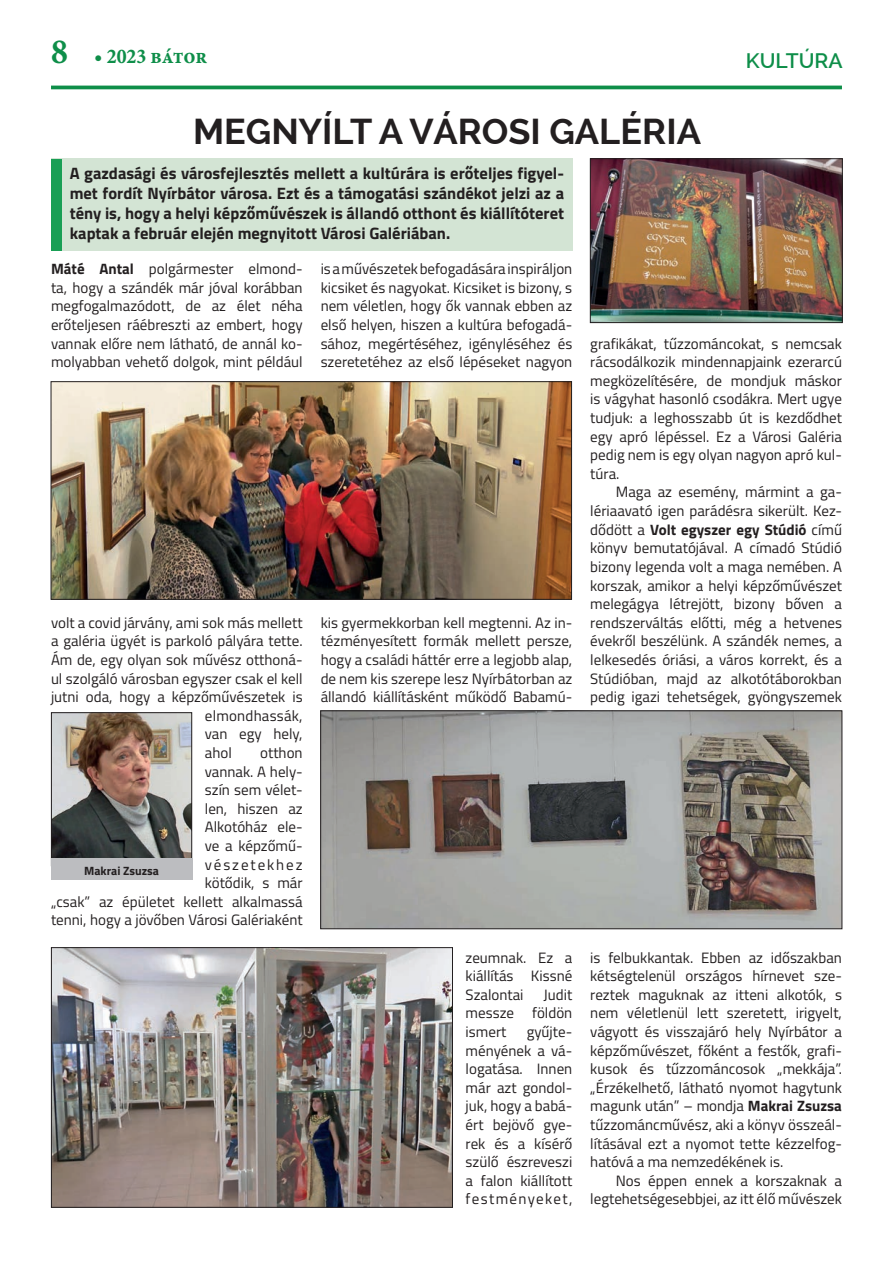
<style>
.page{position:relative;width:893px;height:1263px;background:#fff}
.page>*{position:absolute;margin:0;border:0;box-sizing:border-box;transform-origin:0 0}
.t1{font:700 36px "Raleway";color:#231f20}
.t2{font:21px "Minion Pro Bold Cn Capt";letter-spacing:-.005em;color:#0e8e49}
.t3{font:600 21px "Raleway";color:#0e8e49}
.t4{font:700 16.5px/19.8px "Titillium";color:#231f20;text-align:justify}
.t5{font:15px/18.6px "Titillium";color:#231f20;text-align:justify}
.t6{font:700 12px "Titillium";color:#231f20}
.s1{font-size:35.55px}
.s2{font-weight:700}
</style>
<div class="page">
<hr style="left:51px;top:86px;width:791px;height:3px;background:#0e8e49">
<div style="left:51px;top:158px;width:522px;height:93px;background:#d3e4d4"></div>
<div style="left:51px;top:159px;width:10px;height:92px;background:#199f55"></div>
<img style="left:53px;top:383px;width:517px;height:215px">
<div style="left:51px;top:381px;width:521px;height:219px;border:1px solid #231f20"></div>
<img style="left:53px;top:714px;width:137px;height:145px">
<div style="left:51px;top:712px;width:141px;height:154px;border:1px solid #231f20"></div>
<img style="left:53px;top:949px;width:398px;height:257px">
<div style="left:51px;top:947px;width:402px;height:261px;border:1px solid #231f20"></div>
<img style="left:322px;top:712px;width:518px;height:215px">
<div style="left:320px;top:710px;width:522px;height:219px;border:1px solid #231f20"></div>
<img style="left:592px;top:160px;width:249px;height:161px">
<div style="left:590px;top:158px;width:253px;height:165px;border:1px solid #231f20"></div>
<div style="left:51px;top:859px;width:141px;height:21px;background:#bcbdc0"></div>
<h2 class="t2" style="left:51px;top:42px;width:158px"><span class="s1">8</span> • 2023 bátor</h2>
<h2 class="t3" style="left:746px;top:48px;width:98px">KULTÚRA</h2>
<h1 class="t1" style="left:193px;top:111px;width:509px">MEGNYÍLT A VÁROSI GALÉRIA</h1>
<p class="t4" style="left:70px;top:163px;width:496px">A gazdasági és városfejlesztés mellett a kultúrára is erőteljes figyel&shy;met fordít Nyírbátor városa. Ezt és a támogatási szándékot jelzi az a tény is, hogy a helyi képzőművészek is állandó otthont és kiállítóteret kaptak a február elején megnyitott Városi Galériában.</p>
<p class="t5" style="left:51px;top:259px;width:253px"><span class="s2">Máté Antal</span> polgármester elmond&shy;ta, hogy a szándék már jóval korábban megfogalmazódott, de az élet néha erőteljesen ráébreszti az embert, hogy vannak előre nem látható, de annál ko&shy;molyabban vehető dolgok, mint például</p>
<p class="t5" style="left:321px;top:259px;width:253px">is a művészetek befogadására inspiráljon kicsiket és nagyokat. Kicsiket is bizony, s nem véletlen, hogy ők vannak ebben az első helyen, hiszen a kultúra befogadá&shy;sához, megértéséhez, igényléséhez és szeretetéhez az első lépéseket nagyon</p>
<p class="t5" style="left:590px;top:333px;width:253px">grafikákat, tűzzománcokat, s nemcsak rácsodálkozik mindennapjaink ezerarcú megközelítésére, de mondjuk máskor is vágyhat hasonló csodákra. Mert ugye tudjuk: a leghosszabb út is kezdődhet egy apró lépéssel. Ez a Városi Galéria pedig nem is egy olyan nagyon apró kul&shy;túra.</p>
<p class="t5" style="left:590px;top:482px;width:253px;text-indent:26px">Maga az esemény, mármint a ga&shy;lériaavató igen parádésra sikerült. Kez&shy;dődött a <span class="s2">Volt egyszer egy Stúdió</span> című könyv bemutatójával. A címadó Stúdió bizony legenda volt a maga nemében. A korszak, amikor a helyi képzőművészet melegágya létrejött, bizony bőven a rendszerváltás előtti, még a hetvenes évekről beszélünk. A szándék nemes, a lelkesedés óriási, a város korrekt, és a Stúdióban, majd az alkotótáborokban pedig igazi tehetségek, gyöngyszemek</p>
<p class="t5" style="left:51px;top:612px;width:253px">volt a covid járvány, ami sok más mellett</p>
<p class="t5" style="left:51px;top:631px;width:253px">a galéria ügyét is parkoló pályára tette.</p>
<p class="t5" style="left:51px;top:650px;width:253px">Ám de, egy olyan sok művész otthoná-</p>
<p class="t5" style="left:51px;top:668px;width:253px">ul szolgáló városban egyszer csak el kell</p>
<p class="t5" style="left:51px;top:687px;width:253px">jutni oda, hogy a képzőművészetek is</p>
<p class="t5" style="left:205px;top:705px;width:99px">elmondhassák,</p>
<p class="t5" style="left:205px;top:724px;width:99px">van egy hely,</p>
<p class="t5" style="left:205px;top:743px;width:28px">ahol</p>
<p class="t5" style="left:321px;top:612px;width:253px">kis gyermekkorban kell megtenni. Az in&shy;tézményesített formák mellett persze, hogy a családi háttér erre a legjobb alap, de nem kis szerepe lesz Nyírbátorban az állandó kiállításként működő Babamú-</p>
<p class="t5" style="left:51px;top:743px;width:253px;text-align:right">otthon<br>vannak. A hely-<br>szín sem vélet-<br>len, hiszen az<br>Alkotóház ele-<br>ve a képzőmű-<br>vészetekhez<br>kötődik, s már<br>„csak” az épületet kellett alkalmassá tenni, hogy a jövőben Városi Galériaként</p>
<p class="t6" style="left:84px;top:862px;width:76px">Makrai Zsuzsa</p>
<p class="t5" style="left:466px;top:947px;width:108px">zeumnak. Ez a kiállítás Kissné Szalontai</p>
<p class="t5" style="left:466px;top:984px;width:108px;text-indent:78px">Judit messze földön ismert</p>
<p class="t5" style="left:466px;top:1022px;width:108px;text-indent:61px">gyűjte&shy;ményének a vá&shy;logatása. Innen már azt gondol&shy;juk, hogy a babá&shy;ért bejövő gye&shy;rek és a kísérő szülő észreveszi a falon kiállított festményeket,</p>
<p class="t5" style="left:590px;top:947px;width:253px">is felbukkantak. Ebben az időszakban kétségtelenül országos hírnevet sze&shy;reztek maguknak az itteni alkotók, s nem véletlenül lett szeretett, irigyelt, vágyott és visszajáró hely Nyírbátor a képzőművészet, főként a festők, grafi&shy;kusok és tűzzománcosok „mekkája”. „Érzékelhető, látható nyomot hagytunk magunk után” – mondja <span class="s2">Makrai Zsuzsa </span>tűzzománcművész, aki a könyv összeál&shy;lításával ezt a nyomot tette kézzelfog&shy;hatóvá a ma nemzedékének is.</p>
<p class="t5" style="left:590px;top:1170px;width:253px;text-align:right">Nos éppen ennek a korszaknak a legtehetségesebbjei, az itt élő művészek</p>
</div>
